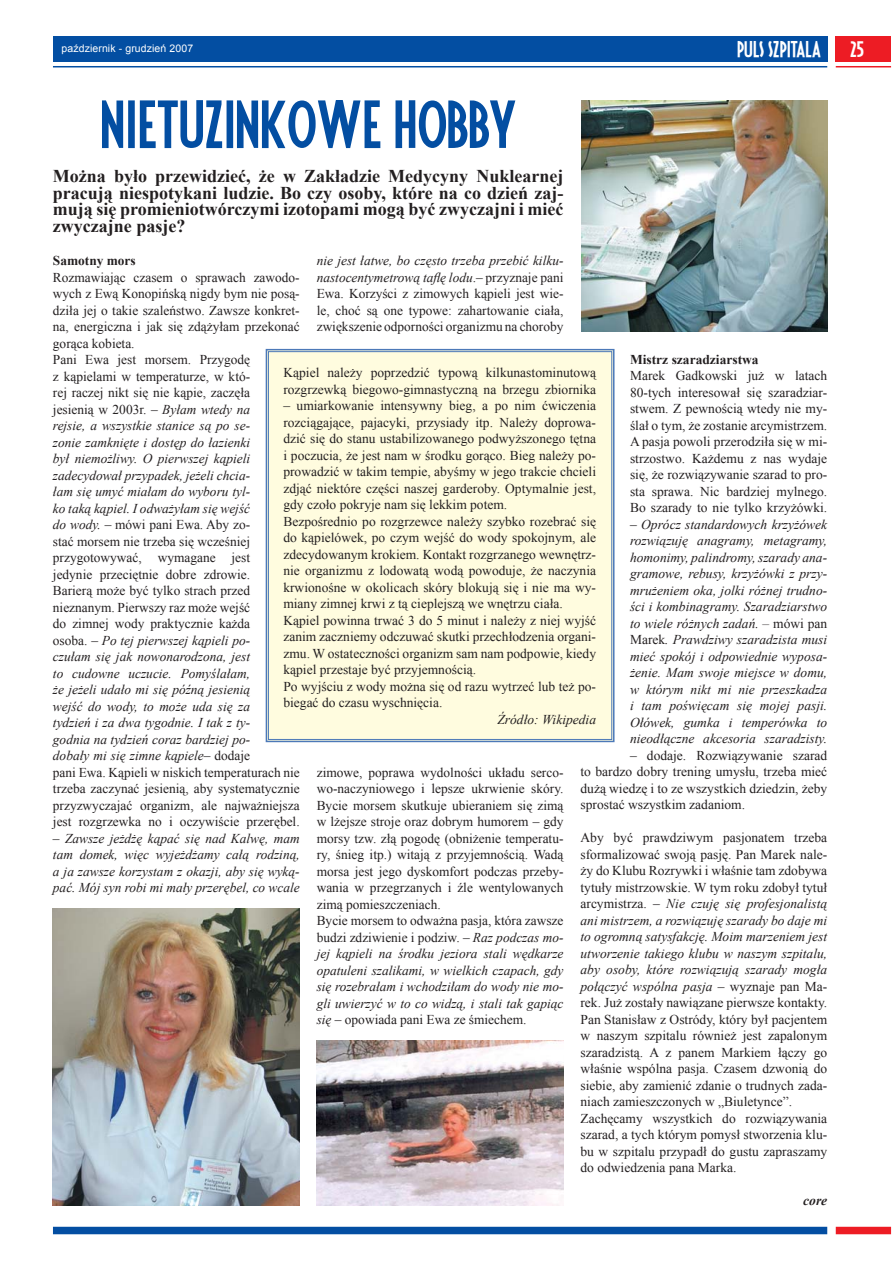
<style>
.page{position:relative;width:893px;height:1263px;background:#fff}
.page>*{position:absolute;margin:0;border:0;box-sizing:border-box;transform-origin:0 0}
.t1{font:54px "Fiesta";color:#034ea2}
.t2{font:700 18px/16.5px "Times New Roman";color:#231f20;text-align:justify}
.t3{font:18px "Fiesta";color:#fff}
.t4{font:13.5px/16.5px "Times New Roman";color:#231f20}
.t5{font:italic 13.5px/16.5px "Times New Roman";color:#231f20;text-align:justify}
.t6{font:700 13.5px "Times New Roman";color:#231f20}
.t7{font:italic 700 13.5px "Times New Roman";color:#231f20}
.t8{font:10.5px "Arial";letter-spacing:.01em;color:#fff}
.s1{font-style:italic}
.s2{font-style:normal}
</style>
<div class="page">
<div style="left:53px;top:36px;width:774px;height:26px;background:#034ea2"></div>
<div style="left:835px;top:36px;width:56px;height:26px;background:#ed1c24"></div>
<hr style="left:835px;top:66px;width:56px;height:1px;background:#ed1c24">
<hr style="left:53px;top:66px;width:774px;height:1px;background:#034ea2">
<div style="left:835px;top:1227px;width:56px;height:7px;background:#ed1c24"></div>
<div style="left:53px;top:1227px;width:774px;height:7px;background:#034ea2"></div>
<div style="left:265px;top:348px;width:350px;height:395px;background:#fffcdf"></div>
<div style="left:268px;top:351px;width:344px;height:389px;border:1px solid #4c79b8"></div>
<img style="left:581px;top:100px;width:246px;height:231px">
<img style="left:53px;top:909px;width:247px;height:297px">
<img style="left:317px;top:1041px;width:246px;height:165px">
<p class="t8" style="left:61px;top:43px;width:133px">październik - grudzień 2007</p>
<h2 class="t3" style="left:736px;top:41px;width:86px">PULS SZPITALA</h2>
<h2 class="t3" style="left:850px;top:41px;width:15px">25</h2>
<h1 class="t1" style="left:100px;top:99px;width:417px">NIETUZINKOWE HOBBY</h1>
<h2 class="t2" style="left:53px;top:168px;width:512px">Można było przewidzieć, że w Zakładzie Medycyny Nuklearnej pracują niespotykani ludzie. Bo czy osoby, które na co dzień zaj&shy;mują się promieniotwórczymi izotopami mogą być zwyczajni i mieć zwyczajne pasje?</h2>
<p class="t6" style="left:53px;top:253px;width:84px">Samotny mors</p>
<p class="t4" style="left:53px;top:269px;width:248px">Rozmawiając czasem o sprawach zawodo&shy;wych z Ewą Konopińską nigdy bym nie posą&shy;dziła jej o takie szaleństwo. Zawsze konkret&shy;na, energiczna i jak się zdążyłam przekonać gorąca kobieta.<br>Pani Ewa jest morsem. Przygodę<br>z kąpielami w temperaturze, w któ-<br>rej raczej nikt się nie kąpie, zaczęła<br>jesienią w 2003r. – <span class="s1">Byłam wtedy na<br>rejsie, a wszystkie stanice są po se-<br>zonie zamknięte i dostęp do łazienki<br>był niemożliwy. O pierwszej kąpieli zadecydował przypadek, jeżeli chcia-<br>łam się umyć miałam do wyboru tyl-<br>ko taką kąpiel. I odważyłam się wejść<br>do wody.</span> – mówi pani Ewa. Aby zo-<br>stać morsem nie trzeba się wcześniej przygotowywać, wymagane jest<br>jedynie przeciętnie dobre zdrowie.<br>Barierą może być tylko strach przed nieznanym. Pierwszy raz może wejść<br>do zimnej wody praktycznie każda<br>osoba. – <span class="s1">Po tej pierwszej kąpieli po-<br>czułam się jak nowonarodzona, jest<br>to cudowne uczucie. Pomyślałam,<br>że jeżeli udało mi się późną jesienią<br>wejść do wody, to może uda się za<br>tydzień i za dwa tygodnie. I tak z ty-<br>godnia na tydzień coraz bardziej po-<br>dobały mi się zimne kąpiele</span>– dodaje<br>pani Ewa. Kąpieli w niskich temperaturach nie trzeba zaczynać jesienią, aby systematycznie przyzwyczajać organizm, ale najważniejsza jest rozgrzewka no i oczywiście przerębel.</p>
<p class="t5" style="left:53px;top:830px;width:248px"><span class="s2">–</span> Zawsze jeżdżę kąpać się nad Kalwę, mam tam domek, więc wyjeżdżamy całą rodziną, a ja zawsze korzystam z okazji, aby się wyką&shy;pać. Mój syn robi mi mały przerębel, co wcale</p>
<p class="t4" style="left:317px;top:252px;width:248px;text-align:justify"><span class="s1">nie jest łatwe, bo często trzeba przebić kilku&shy;nastocentymetrową taflę lodu</span>.– przyznaje pani Ewa. Korzyści z zimowych kąpieli jest wie&shy;le, choć są one typowe: zahartowanie ciała, zwiększenie odporności organizmu na choroby</p>
<p class="t6" style="left:630px;top:352px;width:130px">Mistrz szaradziarstwa</p>
<p class="t4" style="left:630px;top:368px;width:199px;text-align:justify">Marek Gadkowski już w latach 80-tych interesował się szaradziar&shy;stwem. Z pewnością wtedy nie my&shy;ślał o tym, że zostanie arcymistrzem.<br>A pasja powoli przerodziła się w mi&shy;strzostwo. Każdemu z nas wydaje się, że rozwiązywanie szarad to pro&shy;sta sprawa. Nic bardziej mylnego.<br>Bo szarady to nie tylko krzyżówki.</p>
<p class="t5" style="left:630px;top:516px;width:199px"><span class="s2">–</span> Oprócz standardowych krzyżówek rozwiązuję anagramy, metagramy, homonimy, palindromy, szarady ana&shy;gramowe, rebusy, krzyżówki z przy&shy;mrużeniem oka, jolki różnej trudno&shy;ści i kombinagramy. Szaradziarstwo to wiele różnych zadań. – <span class="s2">mówi pan Marek</span>. Prawdziwy szaradzista musi mieć spokój i odpowiednie wyposa&shy;żenie. Mam swoje miejsce w domu, w którym nikt mi nie przeszkadza i tam poświęcam się mojej pasji.<br>Ołówek, gumka i temperówka to nieodłączne akcesoria szaradzisty.</p>
<p class="t4" style="left:580px;top:747px;width:248px;text-align:justify;text-indent:50px">– dodaje. Rozwiązywanie szarad to bardzo dobry trening umysłu, trzeba mieć dużą wiedzę i to ze wszystkich dziedzin, żeby sprostać wszystkim zadaniom.</p>
<p class="t4" style="left:580px;top:830px;width:248px">Aby być prawdziwym pasjonatem trzeba sformalizować swoją pasję. Pan Marek nale&shy;ży do Klubu Rozrywki i właśnie tam zdobywa tytuły mistrzowskie. W tym roku zdobył tytuł arcymistrza. – <span class="s1">Nie czuję się profesjonalistą ani mistrzem, a rozwiązuję szarady bo daje mi to ogromną satysfakcję. Moim marzeniem jest utworzenie takiego klubu w naszym szpitalu, aby osoby, które rozwiązują szarady mogła połączyć wspólna pasja</span> – wyznaje pan Ma&shy;rek. Już zostały nawiązane pierwsze kontakty.<br>Pan Stanisław z Ostródy, który był pacjentem w naszym szpitalu również jest zapalonym szaradzistą. A z panem Markiem łączy go właśnie wspólna pasja. Czasem dzwonią do siebie, aby zamienić zdanie o trudnych zada&shy;niach zamieszczonych w „Biuletynce”.<br>Zachęcamy wszystkich do rozwiązywania szarad, a tych którym pomysł stworzenia klu&shy;bu w szpitalu przypadł do gustu zapraszamy do odwiedzenia pana Marka.</p>
<p class="t7" style="left:803px;top:1193px;width:25px">core</p>
<p class="t4" style="left:283px;top:365px;width:314px">Kąpiel należy poprzedzić typową kilkunastominutową rozgrzewką biegowo-gimnastyczną na brzegu zbiornika</p>
<p class="t4" style="left:283px;top:398px;width:314px">– umiarkowanie intensywny bieg, a po nim ćwiczenia rozciągające, pajacyki, przysiady itp. Należy doprowa&shy;dzić się do stanu ustabilizowanego podwyższonego tętna i poczucia, że jest nam w środku gorąco. Bieg należy po&shy;prowadzić w takim tempie, abyśmy w jego trakcie chcieli zdjąć niektóre części naszej garderoby. Optymalnie jest, gdy czoło pokryje nam się lekkim potem.<br>Bezpośrednio po rozgrzewce należy szybko rozebrać się do kąpielówek, po czym wejść do wody spokojnym, ale zdecydowanym krokiem. Kontakt rozgrzanego wewnętrz&shy;nie organizmu z lodowatą wodą powoduje, że naczynia krwionośne w okolicach skóry blokują się i nie ma wy&shy;miany zimnej krwi z tą cieplejszą we wnętrzu ciała.<br>Kąpiel powinna trwać 3 do 5 minut i należy z niej wyjść zanim zaczniemy odczuwać skutki przechłodzenia organi&shy;zmu. W ostateczności organizm sam nam podpowie, kiedy kąpiel przestaje być przyjemnością.<br>Po wyjściu z wody można się od razu wytrzeć lub też po&shy;biegać do czasu wyschnięcia.</p>
<p class="t5" style="left:497px;top:711px;width:100px">Źródło: Wikipedia</p>
<p class="t4" style="left:317px;top:764px;width:248px">zimowe, poprawa wydolności układu serco&shy;wo-naczyniowego i lepsze ukrwienie skóry.<br>Bycie morsem skutkuje ubieraniem się zimą w lżejsze stroje oraz dobrym humorem – gdy morsy tzw. złą pogodę (obniżenie temperatu&shy;ry, śnieg itp.) witają z przyjemnością. Wadą morsa jest jego dyskomfort podczas przeby&shy;wania w przegrzanych i źle wentylowanych zimą pomieszczeniach.<br>Bycie morsem to odważna pasja, która zawsze budzi zdziwienie i podziw. – <span class="s1">Raz podczas mo&shy;jej kąpieli na środku jeziora stali wędkarze opatuleni szalikami, w wielkich czapach, gdy się rozebrałam i wchodziłam do wody nie mo&shy;gli uwierzyć w to co widzą, i stali tak gapiąc się</span> – opowiada pani Ewa ze śmiechem.</p>
</div>
